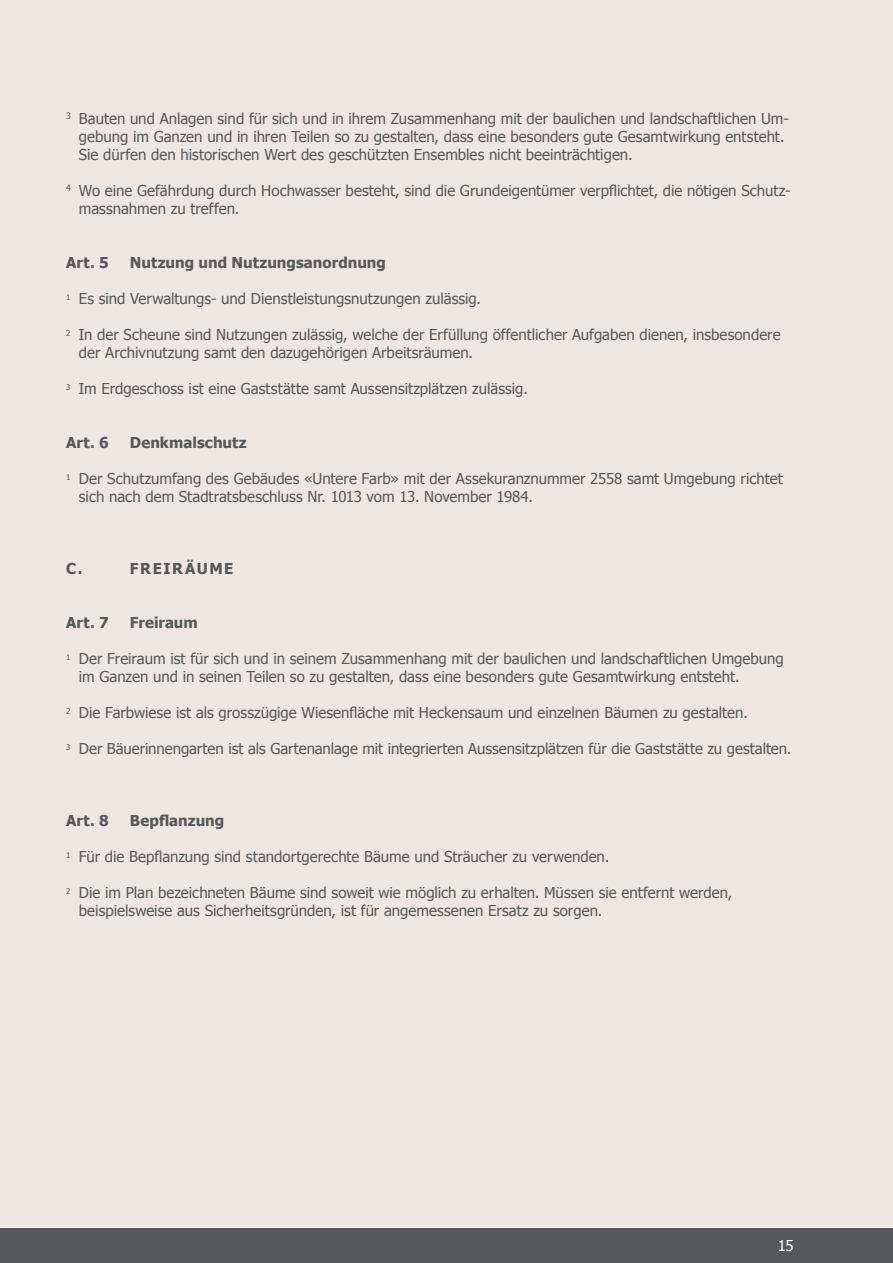
<style>
.page{position:relative;width:893px;height:1263px;background:#fff}
.page>*{position:absolute;margin:0;border:0;box-sizing:border-box;transform-origin:0 0}
.Absätze_Artikel{font:15px/18px "Tahoma";color:#57585a}
.Artikel{font:700 15px "Tahoma";letter-spacing:.005em;color:#57585a}
.Teile_Text{font:700 15px "Tahoma";letter-spacing:.1em;color:#57585a}
.t1{font:15px "Tahoma";color:#fff}
</style>
<div class="page">
<div style="left:0;top:1228px;width:893px;height:35px;background:#57585a"></div>
<div style="left:0;top:0;width:893px;height:1227px;background:#ede6e3"></div>
<p class="Absätze_Artikel" style="left:79px;top:109px;width:711px;text-indent:-13px"><sup>3</sup> Bauten und Anlagen sind für sich und in ihrem Zusammenhang mit der baulichen und landschaftlichen Um&shy;gebung im Ganzen und in ihren Teilen so zu gestalten, dass eine besonders gute Gesamtwirkung entsteht.<br>Sie dürfen den historischen Wert des geschützten Ensembles nicht beeinträchtigen.</p>
<p class="Absätze_Artikel" style="left:79px;top:181px;width:713px;text-indent:-13px"><sup>4</sup> Wo eine Gefährdung durch Hochwasser besteht, sind die Grundeigentümer verpflichtet, die nötigen Schutz&shy;massnahmen zu treffen.</p>
<p class="Artikel" style="left:66px;top:252px;width:44px">Art. 5</p>
<p class="Artikel" style="left:130px;top:252px;width:258px">Nutzung und Nutzungsanordnung</p>
<p class="Absätze_Artikel" style="left:66px;top:289px;width:417px"><sup>1</sup> Es sind Verwaltungs- und Dienstleistungsnutzungen zulässig.</p>
<p class="Absätze_Artikel" style="left:79px;top:325px;width:703px;text-indent:-13px"><sup>2</sup> In der Scheune sind Nutzungen zulässig, welche der Erfüllung öffentlicher Aufgaben dienen, insbesondere der Archivnutzung samt den dazugehörigen Arbeitsräumen.</p>
<p class="Absätze_Artikel" style="left:66px;top:379px;width:463px"><sup>3</sup> Im Erdgeschoss ist eine Gaststätte samt Aussensitzplätzen zulässig.</p>
<p class="Artikel" style="left:66px;top:432px;width:44px">Art. 6</p>
<p class="Artikel" style="left:130px;top:432px;width:118px">Denkmalschutz</p>
<p class="Absätze_Artikel" style="left:79px;top:469px;width:705px;text-indent:-13px"><sup>1</sup> Der Schutzumfang des Gebäudes «Untere Farb» mit der Assekuranznummer 2558 samt Umgebung richtet sich nach dem Stadtratsbeschluss Nr. 1013 vom 13. November 1984.</p>
<p class="Teile_Text" style="left:66px;top:558px;width:18px">C.</p>
<p class="Teile_Text" style="left:130px;top:558px;width:105px">FREIRÄUME</p>
<p class="Artikel" style="left:66px;top:612px;width:44px">Art. 7</p>
<p class="Artikel" style="left:130px;top:612px;width:69px">Freiraum</p>
<p class="Absätze_Artikel" style="left:79px;top:649px;width:706px;text-indent:-13px"><sup>1</sup> Der Freiraum ist für sich und in seinem Zusammenhang mit der baulichen und landschaftlichen Umgebung im Ganzen und in seinen Teilen so zu gestalten, dass eine besonders gute Gesamtwirkung entsteht.</p>
<p class="Absätze_Artikel" style="left:66px;top:703px;width:683px"><sup>2</sup> Die Farbwiese ist als grosszügige Wiesenfläche mit Heckensaum und einzelnen Bäumen zu gestalten.</p>
<p class="Absätze_Artikel" style="left:66px;top:739px;width:727px"><sup>3</sup> Der Bäuerinnengarten ist als Gartenanlage mit integrierten Aussensitzplätzen für die Gaststätte zu gestalten.</p>
<p class="Artikel" style="left:66px;top:810px;width:44px">Art. 8</p>
<p class="Artikel" style="left:130px;top:810px;width:96px">Bepflanzung</p>
<p class="Absätze_Artikel" style="left:66px;top:847px;width:545px"><sup>1</sup> Für die Bepflanzung sind standortgerechte Bäume und Sträucher zu verwenden.</p>
<p class="Absätze_Artikel" style="left:79px;top:883px;width:655px;text-indent:-13px"><sup>2</sup> Die im Plan bezeichneten Bäume sind soweit wie möglich zu erhalten. Müssen sie entfernt werden, beispielsweise aus Sicherheitsgründen, ist für angemessenen Ersatz zu sorgen.</p>
<p class="t1" style="left:778px;top:1236px;width:18px">15</p>
</div>
